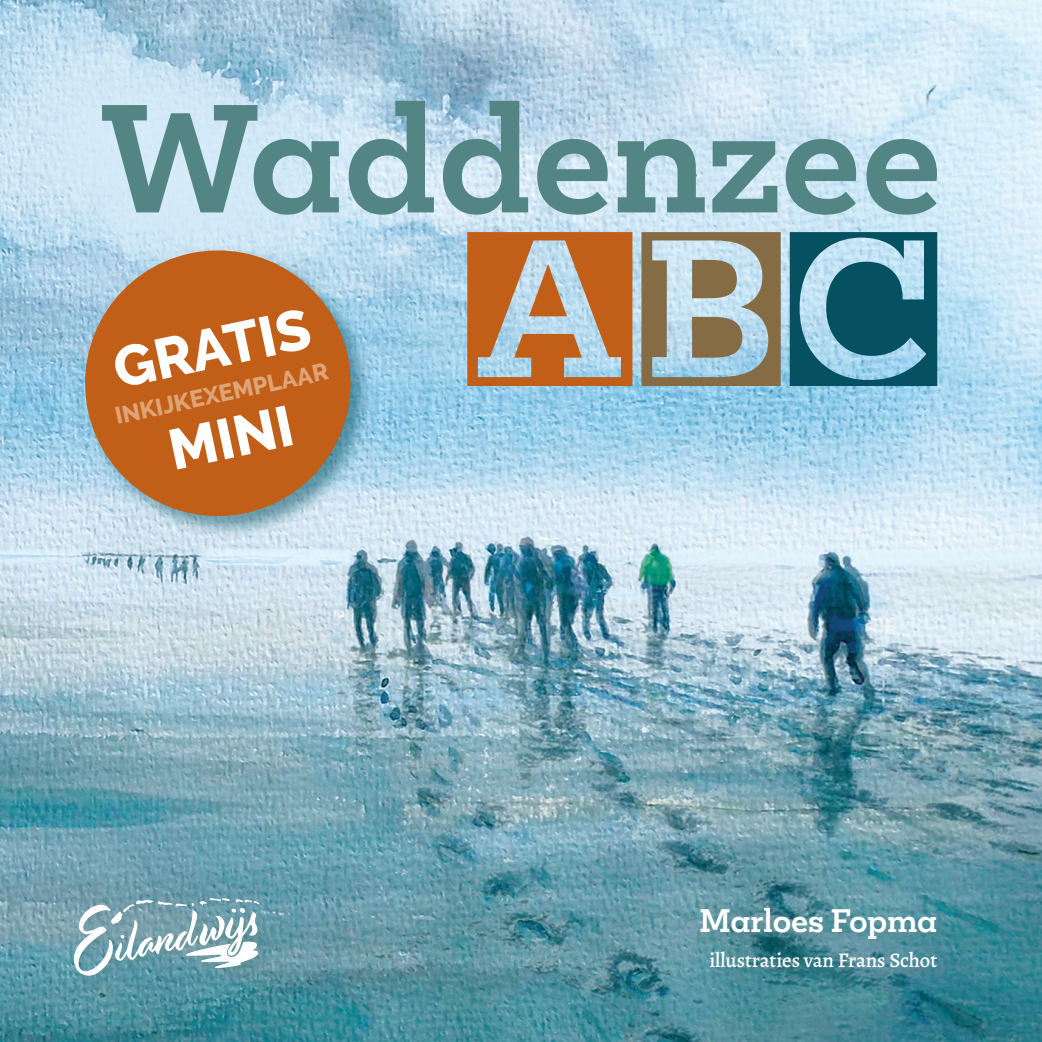
<style>
.page{position:relative;width:1042px;height:1042px;background:#fff}
.page>*{position:absolute;margin:0;border:0;box-sizing:border-box;transform-origin:0 0}
.t1{font:700 141.22px "Mokoko";color:#548585}
.t2{font:800 56.7px "Raleway";color:#fff}
.t3{font:700 29.75px "Mokoko";letter-spacing:-.005em;color:#fff}
.t4{font:800 23.8px "Raleway";color:#dfa376}
.Body{font:500 20.82px "Alegreya";letter-spacing:-.005em;color:#fff}
</style>
<div class="page">
<img style="left:0;top:0;width:1042px;height:1042px">
<div style="left:695px;top:905px;width:252px;height:75px;background:#548585;opacity:.57"></div>
<svg style="left:467px;top:232px;width:165px;height:154px;background:#bc8860"></svg>
<svg style="left:641px;top:232px;width:140px;height:154px;background:#9ea094"></svg>
<svg style="left:790px;top:232px;width:147px;height:154px;background:#458395"></svg>
<div style="left:68px;top:895px;width:201px;height:94px;background:#548585;opacity:.57"></div>
<svg style="left:72px;top:898px;width:188px;height:79px"></svg>
<div style="left:82px;top:247px;width:292px;height:293px;background:#055161;opacity:.52"></div>
<svg style="left:73px;top:238px;width:290px;height:290px;background:#b9845c"></svg>
<p class="t1" style="left:100px;top:64px;width:843px">Waddenzee</p>
<p class="t2" style="left:107px;top:337px;width:201px;rotate:-12deg">GRATIS</p>
<p class="t4" style="left:113px;top:403px;width:219px;rotate:-12deg">INKIJKEXEMPLAAR</p>
<p class="t2" style="left:163px;top:419px;width:127px;rotate:-12deg">MINI</p>
<p class="t3" style="left:699px;top:901px;width:239px">Marloes Fopma</p>
<p class="Body" style="left:709px;top:946px;width:229px">illustraties van Frans Schot</p>
</div>
